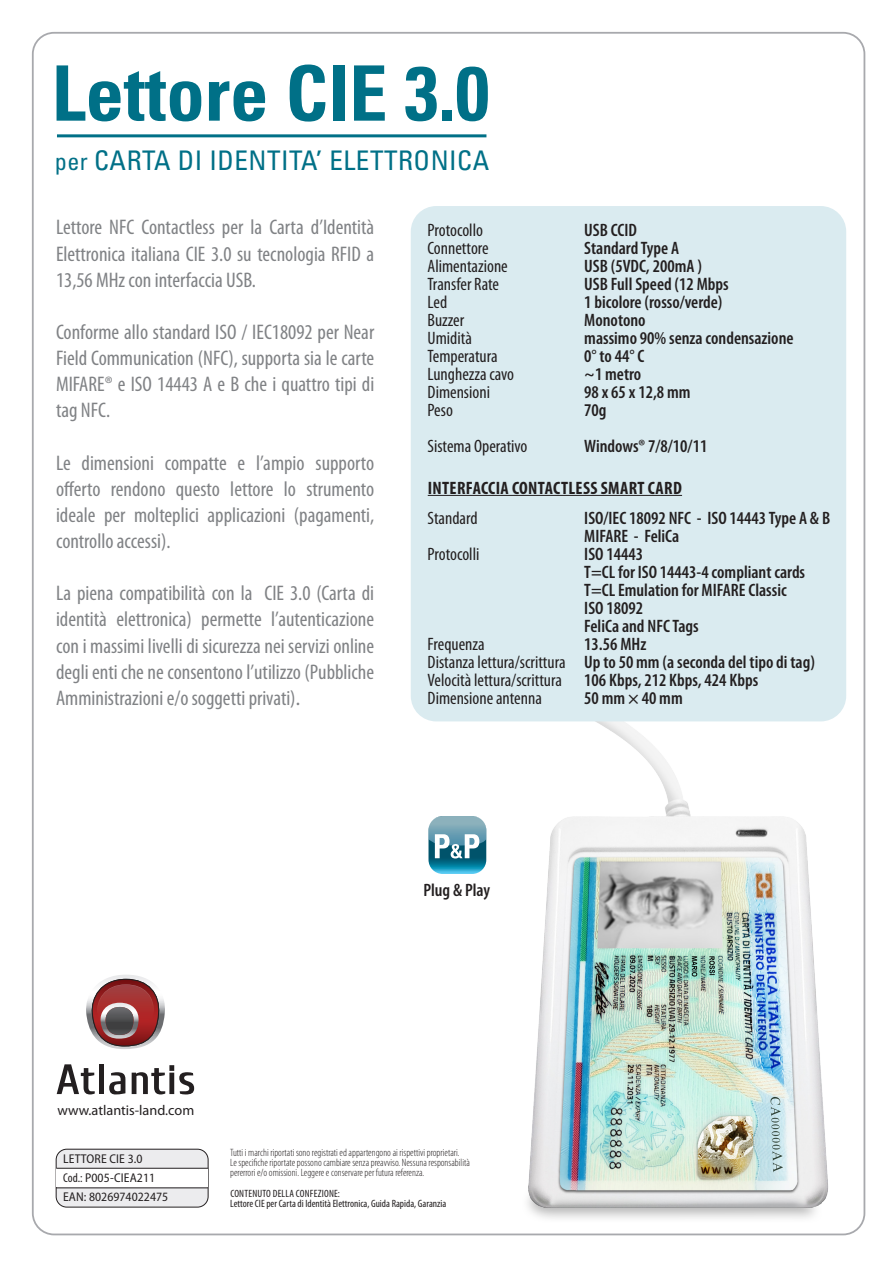
<style>
.page{position:relative;width:893px;height:1263px;background:#fff}
.page>*{position:absolute;margin:0;border:0;box-sizing:border-box;transform-origin:0 0}
.t1{font:700 condensed 76.5px "Univers LT Std";color:#007087}
.t2{font:condensed 27px "Univers LT Std";letter-spacing:.02em;color:#007087}
.t3{font:condensed 21.15px/26.1px "Myriad Pro";color:#808285;text-align:justify}
.t4{font:600 condensed 18px "Myriad Pro";color:#231f20}
.t5{font:condensed 18px/18px "Myriad Pro";color:#231f20}
.t6{font:700 condensed 18px "Myriad Pro";letter-spacing:.02em;color:#231f20}
.t7{font:14.25px "Myriad Pro";color:#231f20}
.t8{font:semi-condensed 12.75px "Myriad Pro";letter-spacing:.01em;color:#231f20}
.t9{font:300 condensed 10.65px "Myriad Pro";color:#231f20}
.t10{font:condensed 10.65px "Myriad Pro";color:#231f20}
.t11{font:condensed 10.65px "Myriad Pro";letter-spacing:.02em;color:#231f20}
.s1{font-size:24px}
.s2{font-stretch:semi-condensed}
.s3{font-stretch:condensed}
</style>
<div class="page">
<img style="left:248px;top:485px;width:618px;height:751px">
<div style="left:56px;top:1149px;width:152px;height:58px;background:#ececee;border-radius:11px"></div>
<div style="left:56px;top:1149px;width:153px;height:58px;border:1px solid #231f20;border-radius:11px"></div>
<div style="left:411px;top:206px;width:435px;height:515px;background:#daebf0;border-radius:26px"></div>
<div style="left:424px;top:811px;width:67px;height:68px;border:5px solid #fff;border-radius:17px"></div>
<svg style="left:426px;top:814px;width:63px;height:62px"></svg>
<svg style="left:57px;top:1064px;width:38px;height:30px"></svg>
<div style="left:99px;top:1064px;width:5px;height:30px;background:#231f20"></div>
<svg style="left:109px;top:1072px;width:16px;height:22px"></svg>
<svg style="left:132px;top:1065px;width:62px;height:29px"></svg>
<svg style="left:86px;top:975px;width:79px;height:74px"></svg>
<div style="left:57px;top:1168px;width:151px;height:19px;background:#fff"></div>
<hr style="left:56px;top:1168px;width:152px;height:1px;background:#231f20">
<hr style="left:56px;top:1187px;width:152px;height:1px;background:#231f20">
<hr style="left:57px;top:134px;width:429px;height:3px;background:#007087">
<hr style="left:428px;top:495px;width:254px;height:1px;background:#231f20">
<p class="t1" style="left:52px;top:47px;width:439px">Lettore CIE 3.0</p>
<p class="t2" style="left:55px;top:143px;width:436px"><span class="s1">per</span> CARTA DI IDENTITA’ ELETTRONICA</p>
<p class="t3" style="left:56px;top:215px;width:320px">Lettore NFC Contactless per la Carta d’Identità Elettronica italiana CIE 3.0 su tecnologia RFID a 13,56 MHz con interfaccia USB.</p>
<p class="t3" style="left:56px;top:319px;width:320px">Conforme allo standard ISO / IEC18092 per Near Field Communication (NFC), supporta sia le carte MIFARE® e ISO 14443 A e B che i quattro tipi di tag NFC.</p>
<p class="t3" style="left:56px;top:450px;width:320px">Le dimensioni compatte e l’ampio supporto offerto rendono questo lettore lo strumento ideale per molteplici applicazioni (pagamenti, controllo accessi).</p>
<p class="t3" style="left:56px;top:581px;width:320px">La piena compatibilità con la CIE 3.0 (Carta di identità elettronica) permette l’autenticazione con i massimi livelli di sicurezza nei servizi online degli enti che ne consentono l’utilizzo (Pubbliche Amministrazioni e/o soggetti privati)<span class="s2">.</span></p>
<p class="t5" style="left:428px;top:221px;width:57px">Protocollo</p>
<p class="t5" style="left:428px;top:239px;width:63px">Connettore</p>
<p class="t5" style="left:428px;top:257px;width:82px">Alimentazione</p>
<p class="t5" style="left:428px;top:275px;width:73px">Transfer Rate<br>Led</p>
<p class="t5" style="left:428px;top:311px;width:38px">Buzzer</p>
<p class="t5" style="left:428px;top:329px;width:46px">Umidità</p>
<p class="t5" style="left:428px;top:347px;width:72px">Temperatura</p>
<p class="t5" style="left:428px;top:365px;width:88px">Lunghezza cavo</p>
<p class="t5" style="left:428px;top:383px;width:64px">Dimensioni</p>
<p class="t5" style="left:428px;top:401px;width:27px">Peso</p>
<p class="t5" style="left:428px;top:437px;width:101px">Sistema Operativo</p>
<p class="t4" style="left:584px;top:220px;width:54px">USB CCID</p>
<p class="t4" style="left:584px;top:238px;width:96px">Standard Type A</p>
<p class="t4" style="left:584px;top:256px;width:119px">USB (5VDC, 200mA )</p>
<p class="t4" style="left:584px;top:274px;width:146px">USB Full Speed (12 Mbps</p>
<p class="t4" style="left:584px;top:292px;width:140px">1 bicolore (rosso/verde)</p>
<p class="t4" style="left:584px;top:310px;width:63px">Monotono</p>
<p class="t4" style="left:584px;top:328px;width:211px">massimo 90% senza condensazione</p>
<p class="t4" style="left:584px;top:346px;width:62px">0° to 44° C</p>
<p class="t4" style="left:584px;top:364px;width:59px">~1 metro</p>
<p class="t4" style="left:584px;top:382px;width:108px">98 x 65 x 12,8 mm</p>
<p class="t4" style="left:584px;top:400px;width:24px">70g</p>
<p class="t4" style="left:584px;top:436px;width:125px">Windows® 7/8/10/11</p>
<p class="t6" style="left:428px;top:478px;width:256px">INTERFACCIA CONTACTLESS SMART CARD</p>
<p class="t5" style="left:428px;top:509px;width:51px">Standard</p>
<p class="t5" style="left:428px;top:545px;width:53px">Protocolli</p>
<p class="t5" style="left:428px;top:635px;width:59px">Frequenza</p>
<p class="t5" style="left:428px;top:653px;width:140px">Distanza lettura/scrittura</p>
<p class="t5" style="left:428px;top:671px;width:136px">Velocità lettura/scrittura</p>
<p class="t5" style="left:428px;top:689px;width:116px">Dimensione antenna</p>
<p class="t4" style="left:584px;top:508px;width:247px">ISO/IEC 18092 NFC - ISO 14443 Type A &amp; B</p>
<p class="t4" style="left:584px;top:526px;width:97px">MIFARE - FeliCa</p>
<p class="t4" style="left:584px;top:544px;width:60px">ISO 14443</p>
<p class="t4" style="left:584px;top:562px;width:222px">T=CL for ISO 14443-4 compliant cards</p>
<p class="t4" style="left:584px;top:580px;width:204px">T=CL Emulation for MIFARE Classic</p>
<p class="t4" style="left:584px;top:598px;width:60px">ISO 18092</p>
<p class="t4" style="left:584px;top:616px;width:116px">FeliCa and NFC Tags</p>
<p class="t4" style="left:584px;top:634px;width:64px">13.56 MHz</p>
<p class="t4" style="left:584px;top:652px;width:232px">Up to 50 mm (a seconda del tipo di tag)</p>
<p class="t4" style="left:584px;top:670px;width:176px">106 Kbps, 212 Kbps, 424 Kbps</p>
<p class="t4" style="left:584px;top:688px;width:100px">50 mm × 40 mm</p>
<p class="t4" style="left:423px;top:880px;width:68px">Plug &amp; Play</p>
<p class="t7" style="left:57px;top:1102px;width:138px">www.atlantis-land.com</p>
<p class="t8" style="left:63px;top:1152px;width:81px">LETTORE CIE 3.0</p>
<p class="t8" style="left:63px;top:1190px;width:107px">EAN: 8026974022475</p>
<p class="t8" style="left:63px;top:1171px;width:94px"><span class="s3">Cod.:</span> P005-CIEA211</p>
<p class="t9" style="left:230px;top:1147px;width:231px">Tutti i marchi riportati sono registrati ed appartengono ai rispettivi proprietari.</p>
<p class="t9" style="left:230px;top:1157px;width:241px">Le specifiche riportate possono cambiare senza preavviso. Nessuna responsabilità</p>
<p class="t9" style="left:230px;top:1167px;width:196px">pererrori e/o omissioni. Leggere e conservare per futura referenza.</p>
<p class="t11" style="left:230px;top:1187px;width:111px">CONTENUTO DELLA CONFEZIONE:</p>
<p class="t10" style="left:230px;top:1198px;width:217px">Lettore CIE per Carta di Identità Elettronica, Guida Rapida, Garanzia</p>
</div>
